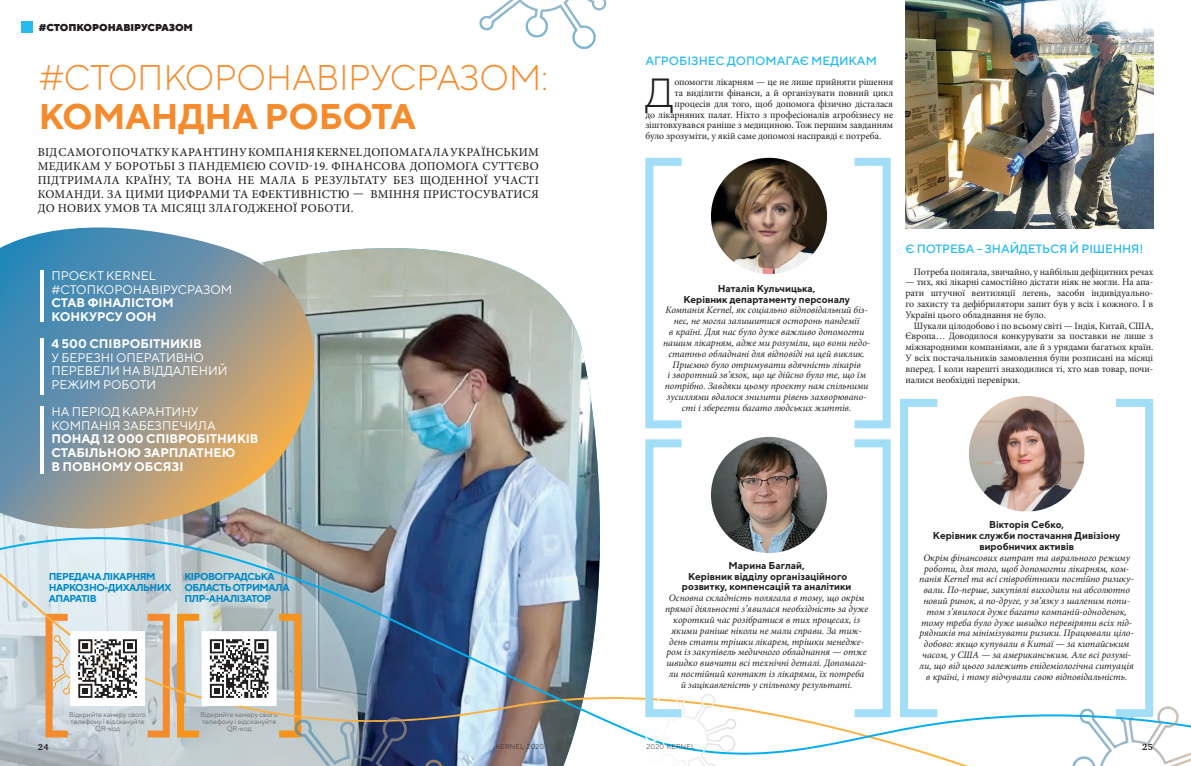
<style>
.page{position:relative;width:1191px;height:766px;background:#fff}
.page>*{position:absolute;margin:0;border:0;box-sizing:border-box;transform-origin:0 0}
.Body_text{font:300 40.6px "TT Norms";color:#231f20}
.SuperSmall_text{font:300 35.6px "TT Norms";letter-spacing:-.01em;color:#f58b2c}
.SuperSmall_text-2{font:700 35.6px "TT Norms";letter-spacing:-.01em;color:#f58b2c}
.Body_text-2{font:700 12.5px/13.6px "TT Norms";color:#fff}
.Body_text-3{font:12.5px/13.6px "TT Norms";color:#fff}
.Body_text-4{font:500 12px/14px "Minion Pro";letter-spacing:.02em;color:#231f20;text-align:justify}
.Body_text-5{font:500 12px "TT Norms";letter-spacing:-.01em;color:#28baed}
.SuperSmall_text-3{font:500 12px "TT Norms";color:#28baed}
.Body_text-6{font:700 10px/10.8px "TT Norms";color:#231f20;text-align:center}
.SuperSmall_text-4{font:700 10px/11px "TT Norms";letter-spacing:-.05em;color:#0088c7}
.t1{font:900 10px "TT Norms";color:#231f20}
.Body_text-7{font:italic 9.8px/10.8px "Minion Pro";color:#231f20;text-align:center}
.Body_text-8{font:9.8px/10.8px "Minion Pro";letter-spacing:-.01em;color:#231f20;text-align:justify}
.t2{font:700 9px "Charter C";color:#231f20}
.SuperSmall_text-5{font:7px/7px "TT Norms";color:#6c6d70;text-align:center}
.t3{font:300 7px "TT Norms";letter-spacing:.02em;color:#231f20}
.s1{font-weight:700}
.s2{font-weight:400}
</style>
<div class="page">
<img style="left:341px;top:248px;width:248px;height:136px">
<div style="left:645px;top:158px;width:40px;height:270px;border:8px solid #a2def8"></div>
<div style="left:850px;top:158px;width:40px;height:270px;border:8px solid #a2def8"></div>
<img style="left:711px;top:158px;width:116px;height:116px;border-radius:58px">
<svg style="left:479px;top:0;width:128px;height:49px"></svg>
<img style="left:0;top:384px;width:1069px;height:381px">
<svg style="left:0;top:530px;width:1154px;height:231px"></svg>
<svg style="left:0;top:227px;width:341px;height:324px;background:#92a0a0"></svg>
<svg style="left:45px;top:631px;width:100px;height:74px"></svg>
<svg style="left:202px;top:631px;width:75px;height:74px"></svg>
<div style="left:21px;top:21px;width:12px;height:12px;background:#28baed"></div>
<svg style="left:637px;top:693px;width:99px;height:72px"></svg>
<div style="left:645px;top:439px;width:40px;height:278px;border:8px solid #a2def8"></div>
<div style="left:850px;top:439px;width:40px;height:278px;border:8px solid #a2def8"></div>
<img style="left:711px;top:437px;width:116px;height:116px;border-radius:58px">
<img style="left:905px;top:0;width:248px;height:228px">
<img style="left:969px;top:396px;width:115px;height:115px;border-radius:58px">
<hr style="left:40px;top:270px;width:4px;height:52px;background:#fff">
<hr style="left:40px;top:338px;width:4px;height:56px;background:#fff">
<hr style="left:40px;top:406px;width:4px;height:67px;background:#fff">
<svg style="left:1060px;top:706px;width:131px;height:59px"></svg>
<svg style="left:273px;top:717px;width:170px;height:48px;background:#758090"></svg>
<div style="left:900px;top:399px;width:41px;height:318px;border:8px solid #a2def8"></div>
<div style="left:1112px;top:399px;width:41px;height:318px;border:8px solid #a2def8"></div>
<p class="t1" style="left:39px;top:21px;width:156px">#СТОПКОРОНАВІРУСРАЗОМ</p>
<p class="SuperSmall_text" style="left:39px;top:55px;width:511px">#СТОПКОРОНАВІРУСРАЗОМ:</p>
<p class="SuperSmall_text-2" style="left:39px;top:94px;width:379px">КОМАНДНА РОБОТА</p>
<p class="Body_text-4" style="left:38px;top:145px;width:502px">ВІД САМОГО ПОЧАТКУ КАРАНТИНУ КОМПАНІЯ KERNEL ДОПОМАГАЛА УКРАЇНСЬКИМ МЕДИКАМ У БОРОТЬБІ З ПАНДЕМІЄЮ COVID-19. ФІНАНСОВА ДОПОМОГА СУТТЄВО ПІДТРИМАЛА КРАЇНУ, ТА ВОНА НЕ МАЛА Б РЕЗУЛЬТАТУ БЕЗ ЩОДЕННОЇ УЧАСТІ КОМАНДИ. ЗА ЦИМИ ЦИФРАМИ ТА ЕФЕКТИВНІСТЮ — ВМІННЯ ПРИСТОСУВАТИСЯ ДО НОВИХ УМОВ ТА МІСЯЦІ ЗЛАГОДЖЕНОЇ РОБОТИ.</p>
<p class="Body_text-3" style="left:51px;top:268px;width:182px">ПРОЄКТ KERNEL #СТОПКОРОНАВІРУСРАЗОМ</p>
<p class="Body_text-2" style="left:51px;top:296px;width:124px">СТАВ ФІНАЛІСТОМ</p>
<p class="Body_text-2" style="left:51px;top:309px;width:107px">КОНКУРСУ ООН</p>
<p class="Body_text-3" style="left:51px;top:336px;width:178px"><span class="s1">4 500 СПІВРОБІТНИКІВ<br></span>У БЕРЕЗНІ ОПЕРАТИВНО<br>ПЕРЕВЕЛИ НА ВІДДАЛЕНИЙ<br>РЕЖИМ РОБОТИ</p>
<p class="Body_text-2" style="left:51px;top:404px;width:209px"><span class="s2">НА ПЕРІОД КАРАНТИНУ<br>КОМПАНІЯ ЗАБЕЗПЕЧИЛА<br></span>ПОНАД 12 000 СПІВРОБІТНИКІВ<br>СТАБІЛЬНОЮ ЗАРПЛАТНЕЮ</p>
<p class="Body_text-2" style="left:51px;top:459px;width:134px">В ПОВНОМУ ОБСЯЗІ</p>
<p class="SuperSmall_text-4" style="left:49px;top:570px;width:124px">ПЕРЕДАЧА ЛІКАРНЯМ<br>НАРКОЗНО-ДИХАЛЬНИХ</p>
<p class="SuperSmall_text-4" style="left:49px;top:592px;width:49px">АПАРАТІВ</p>
<p class="SuperSmall_text-4" style="left:184px;top:570px;width:107px">КІРОВОГРАДСЬКА<br>ОБЛАСТЬ ОТРИМАЛА<br>ПЛР-АНАЛІЗАТОР</p>
<p class="SuperSmall_text-5" style="left:69px;top:711px;width:79px">Відкрийте камеру свого телефону і відскануйте<br>QR-код</p>
<p class="SuperSmall_text-5" style="left:201px;top:711px;width:79px">Відкрийте камеру свого телефону і відскануйте<br>QR-код</p>
<p class="SuperSmall_text-3" style="left:645px;top:54px;width:233px">АГРОБІЗНЕС ДОПОМАГАЄ МЕДИКАМ</p>
<p class="Body_text" style="left:645px;top:68px;width:30px">Д</p>
<p class="Body_text-8" style="left:674px;top:77px;width:220px">опомогти лікарням — це не лише прийняти рішення</p>
<p class="Body_text-8" style="left:674px;top:87px;width:220px">та виділити фінанси, а й організувати повний цикл</p>
<p class="Body_text-8" style="left:674px;top:98px;width:220px">процесів для того, щоб допомога фізично дісталася</p>
<p class="Body_text-8" style="left:645px;top:109px;width:249px">до лікарняних палат. Ніхто з професіоналів агробізнесу не</p>
<p class="Body_text-8" style="left:645px;top:120px;width:249px">зіштовхувався раніше з медициною. Тож першим завданням</p>
<p class="Body_text-8" style="left:645px;top:131px;width:237px">було зрозуміти, у якій саме допомозі насправді є потреба.</p>
<p class="Body_text-6" style="left:717px;top:282px;width:99px">Наталія Кульчицька,</p>
<p class="Body_text-6" style="left:683px;top:293px;width:168px">Керівник департаменту персоналу</p>
<p class="Body_text-7" style="left:663px;top:305px;width:209px">Компанія Kernel, як соціально відповідальний біз&shy;нес, не могла залишитися осторонь пандемії<br>в країні. Для нас було дуже важливо допомогти нашим лікарням, адже ми розуміли, що вони недо&shy;статньо обладнані для відповіді на цей виклик.<br>Приємно було отримувати вдячність лікарів<br>і зворотний зв’язок, що це дійсно було те, що їм потрібно. Завдяки цьому проєкту нам спільними зусиллями вдалося знизити рівень захворювано&shy;сті і зберегти багато людських життів.</p>
<p class="Body_text-5" style="left:905px;top:241px;width:239px">Є ПОТРЕБА – ЗНАЙДЕТЬСЯ Й РІШЕННЯ!</p>
<p class="Body_text-8" style="left:914px;top:266px;width:241px">Потреба полягала, звичайно, у найбільш дефіцитних речах</p>
<p class="Body_text-8" style="left:905px;top:277px;width:249px">— тих, які лікарні самостійно дістати ніяк не могли. На апа&shy;рати штучної вентиляції легень, засоби індивідуально&shy;го захисту та дефібрилятори запит був у всіх і кожного. І в Україні цього обладнання не було.</p>
<p class="Body_text-8" style="left:905px;top:320px;width:249px;text-indent:9px">Шукали цілодобово і по всьому світі — Індія, Китай, США, Європа… Доводилося конкурувати за поставки не лише з міжнародними компаніями, але й з урядами багатьох країн.<br>У всіх постачальників замовлення були розписані на місяці вперед. І коли нарешті знаходилися ті, хто мав товар, почи&shy;налися необхідні перевірки.</p>
<p class="Body_text-6" style="left:728px;top:559px;width:78px">Марина Баглай,</p>
<p class="Body_text-6" style="left:682px;top:570px;width:171px">Керівник відділу організаційного розвитку, компенсацій та аналітики</p>
<p class="Body_text-7" style="left:665px;top:592px;width:205px">Основна складність полягала в тому, що окрім прямої діяльності з’явилася необхідність за дуже короткий час розібратися в тих процесах, із якими раніше ніколи не мали справи. За тиж&shy;день стати трішки лікарем, трішки менедже&shy;ром із закупівель медичного обладнання — отже швидко вивчити всі технічні деталі. Допомага&shy;ли постійний контакт із лікарями, їх потреба й зацікавленість у спільному результаті.</p>
<p class="Body_text-6" style="left:989px;top:519px;width:77px">Вікторія Себко,</p>
<p class="Body_text-6" style="left:933px;top:530px;width:189px">Керівник служби постачання Дивізіону виробничих активів</p>
<p class="Body_text-7" style="left:919px;top:552px;width:216px">Окрім фінансових витрат та аврального режиму роботи, для того, щоб допомогти лікарням, ком&shy;панія Kernel та всі співробітники постійно ризику&shy;вали. По-перше, закупівлі виходили на абсолютно новий ринок, а по-друге, у зв’язку з шаленим попи&shy;том з’явилося дуже багато компаній-одноденок, тому треба було дуже швидко перевіряти всіх під&shy;рядників та мінімізувати ризики. Працювали ціло&shy;добово: якщо купували в Китаї — за китайським часом, у США — за американським. Але всі розумі&shy;ли, що від цього залежить епідеміологічна ситуація в країні, і тому відчували свою відповідальність.</p>
<p class="t2" style="left:38px;top:741px;width:12px">24</p>
<p class="t3" style="left:496px;top:741px;width:50px">KERNEL 2020</p>
<p class="t3" style="left:646px;top:741px;width:50px">2020 KERNEL</p>
<p class="t2" style="left:1142px;top:741px;width:12px">25</p>
</div>
